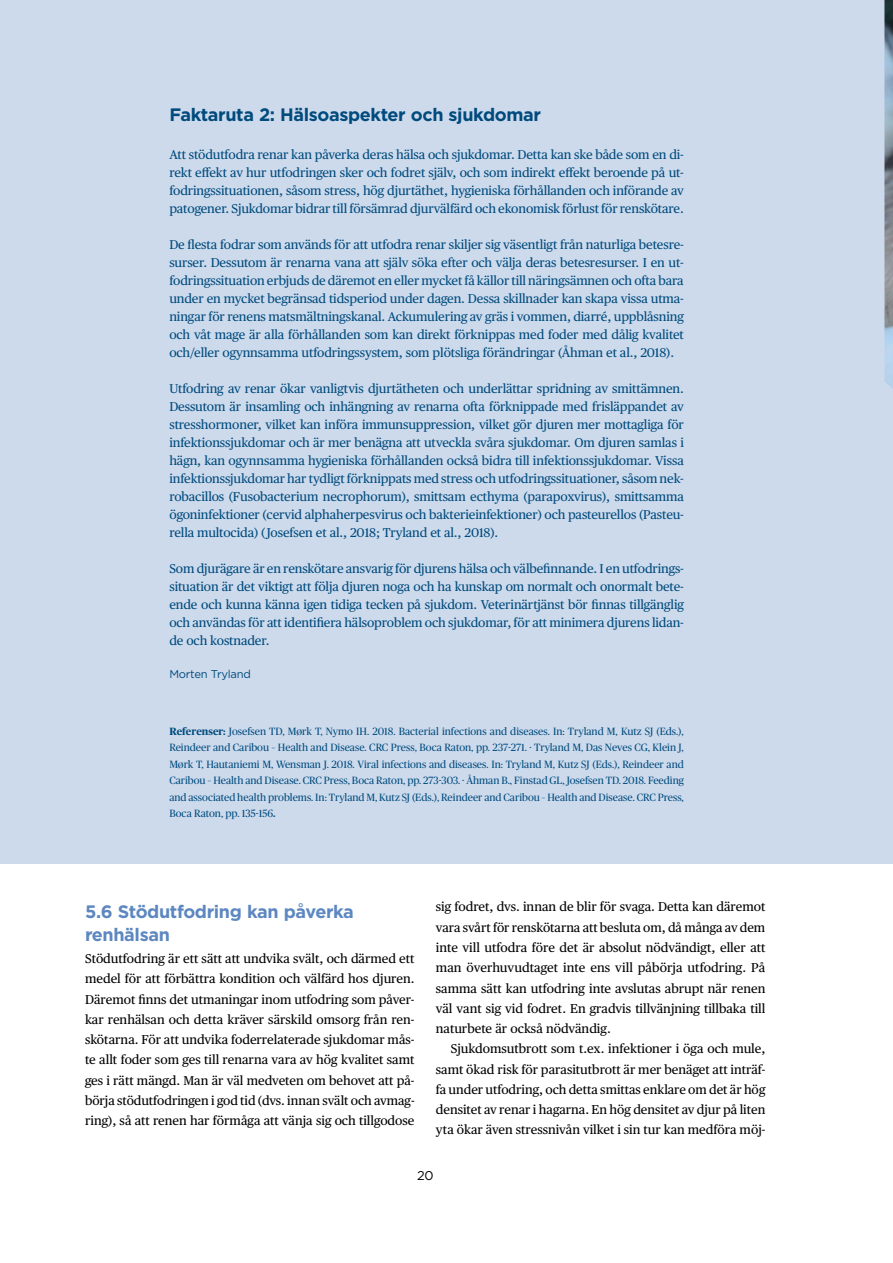
<style>
.page{position:relative;width:893px;height:1263px;background:#fff}
.page>*{position:absolute;margin:0;border:0;box-sizing:border-box;transform-origin:0 0}
.Rubrik_2{font:700 18px "Gotham 20";color:#004b7d}
.Rubrik_2-2{font:700 18px/22.5px "Gotham 20";color:#5d87c1}
.Brödtext_Publico{font:12.75px/18px "Publico Text";letter-spacing:-.01em;color:#004b7d;text-align:justify}
.Brödtext_Publico-2{font:12.75px/20.2px "Publico Text";color:#000;text-align:justify}
.Brödtext_Publico_ind{font:12.75px/20.2px "Publico Text";color:#000;text-align:justify}
.t1{font:12.75px "Gotham 20";color:#000}
.bildtext{font:11.25px "Gotham 20";color:#004b7d}
.Reference{font:10.5px/16.5px "Publico Headline";color:#004b7d;text-align:justify}
.s1{font-weight:700}
</style>
<div class="page">
<div style="left:0;top:0;width:893px;height:863px;background:#cddaec"></div>
<img style="left:884px;top:0;width:9px;height:389px">
<p class="Rubrik_2" style="left:169px;top:102px;width:373px">Faktaruta 2: Hälsoaspekter och sjukdomar</p>
<p class="Brödtext_Publico" style="left:169px;top:145px;width:516px">Att stödutfodra renar kan påverka deras hälsa och sjukdomar. Detta kan ske både som en di&shy;rekt effekt av hur utfodringen sker och fodret själv, och som indirekt effekt beroende på ut&shy;fodringssituationen, såsom stress, hög djurtäthet, hygieniska förhållanden och införande av patogener. Sjukdomar bidrar till försämrad djurvälfärd och ekonomisk förlust för renskötare.</p>
<p class="Brödtext_Publico" style="left:169px;top:235px;width:516px">De flesta fodrar som används för att utfodra renar skiljer sig väsentligt från naturliga betesre&shy;surser. Dessutom är renarna vana att själv söka efter och välja deras betesresurser. I en ut&shy;fodringssituation erbjuds de däremot en eller mycket få källor till näringsämnen och ofta bara under en mycket begränsad tidsperiod under dagen. Dessa skillnader kan skapa vissa utma&shy;ningar för renens matsmältningskanal. Ackumulering av gräs i vommen, diarré, uppblåsning och våt mage är alla förhållanden som kan direkt förknippas med foder med dålig kvalitet och/eller ogynnsamma utfodringssystem, som plötsliga förändringar (Åhman et al., 2018).</p>
<p class="Brödtext_Publico" style="left:169px;top:379px;width:516px">Utfodring av renar ökar vanligtvis djurtätheten och underlättar spridning av smittämnen.<br>Dessutom är insamling och inhängning av renarna ofta förknippade med frisläppandet av stresshormoner, vilket kan införa immunsuppression, vilket gör djuren mer mottagliga för infektionssjukdomar och är mer benägna att utveckla svåra sjukdomar. Om djuren samlas i hägn, kan ogynnsamma hygieniska förhållanden också bidra till infektionssjukdomar. Vissa infektionssjukdomar har tydligt förknippats med stress och utfodringssituationer, såsom nek&shy;robacillos (Fusobacterium necrophorum), smittsam ecthyma (parapoxvirus), smittsamma ögoninfektioner (cervid alphaherpesvirus och bakterieinfektioner) och pasteurellos (Pasteu&shy;rella multocida) ( Josefsen et al., 2018; Tryland et al., 2018).</p>
<p class="Brödtext_Publico" style="left:169px;top:559px;width:516px">Som djurägare är en renskötare ansvarig för djurens hälsa och välbefinnande. I en utfodrings&shy;situation är det viktigt att följa djuren noga och ha kunskap om normalt och onormalt bete&shy;ende och kunna känna igen tidiga tecken på sjukdom. Veterinärtjänst bör finnas tillgänglig och användas för att identifiera hälsoproblem och sjukdomar, för att minimera djurens lidan&shy;de och kostnader.</p>
<p class="bildtext" style="left:169px;top:667px;width:83px">Morten Tryland</p>
<p class="Reference" style="left:169px;top:722px;width:516px"><span class="s1">Referenser:</span> Josefsen TD, Mørk T, Nymo IH. 2018. Bacterial infections and diseases. In: Tryland M, Kutz SJ (Eds.), Reindeer and Caribou – Health and Disease. CRC Press, Boca Raton, pp. 237-271. · Tryland M, Das Neves CG, Klein J, Mørk T, Hautaniemi M, Wensman J. 2018. Viral infections and diseases. In: Tryland M, Kutz SJ (Eds.), Reindeer and Caribou – Health and Disease. CRC Press, Boca Raton, pp. 273-303. · Åhman B., Finstad GL, Josefsen TD. 2018. Feeding and associated health problems. In: Tryland M, Kutz SJ (Eds.), Reindeer and Caribou – Health and Disease. CRC Press, Boca Raton, pp. 135-156<span class="s1">.</span></p>
<p class="Rubrik_2-2" style="left:85px;top:900px;width:270px">5.6 Stödutfodring kan påverka renhälsan</p>
<p class="Brödtext_Publico-2" style="left:85px;top:948px;width:331px">Stödutfodring är ett sätt att undvika svält, och därmed ett medel för att förbättra kondition och välfärd hos djuren.<br>Däremot finns det utmaningar inom utfodring som påver&shy;kar renhälsan och detta kräver särskild omsorg från ren&shy;skötarna. För att undvika foderrelaterade sjukdomar mås&shy;te allt foder som ges till renarna vara av hög kvalitet samt ges i rätt mängd. Man är väl medveten om behovet att på&shy;börja stödutfodringen i god tid (dvs. innan svält och avmag&shy;ring), så att renen har förmåga att vänja sig och tillgodose</p>
<p class="Brödtext_Publico-2" style="left:436px;top:896px;width:331px">sig fodret, dvs. innan de blir för svaga. Detta kan däremot vara svårt för renskötarna att besluta om, då många av dem inte vill utfodra före det är absolut nödvändigt, eller att man överhuvudtaget inte ens vill påbörja utfodring. På samma sätt kan utfodring inte avslutas abrupt när renen väl vant sig vid fodret. En gradvis tillvänjning tillbaka till naturbete är också nödvändig.</p>
<p class="Brödtext_Publico_ind" style="left:436px;top:1038px;width:331px;text-indent:15px">Sjukdomsutbrott som t.ex. infektioner i öga och mule, samt ökad risk för parasitutbrott är mer benäget att inträf&shy;fa under utfodring, och detta smittas enklare om det är hög densitet av renar i hagarna. En hög densitet av djur på liten yta ökar även stressnivån vilket i sin tur kan medföra möj-</p>
<p class="t1" style="left:417px;top:1167px;width:18px">20</p>
</div>
